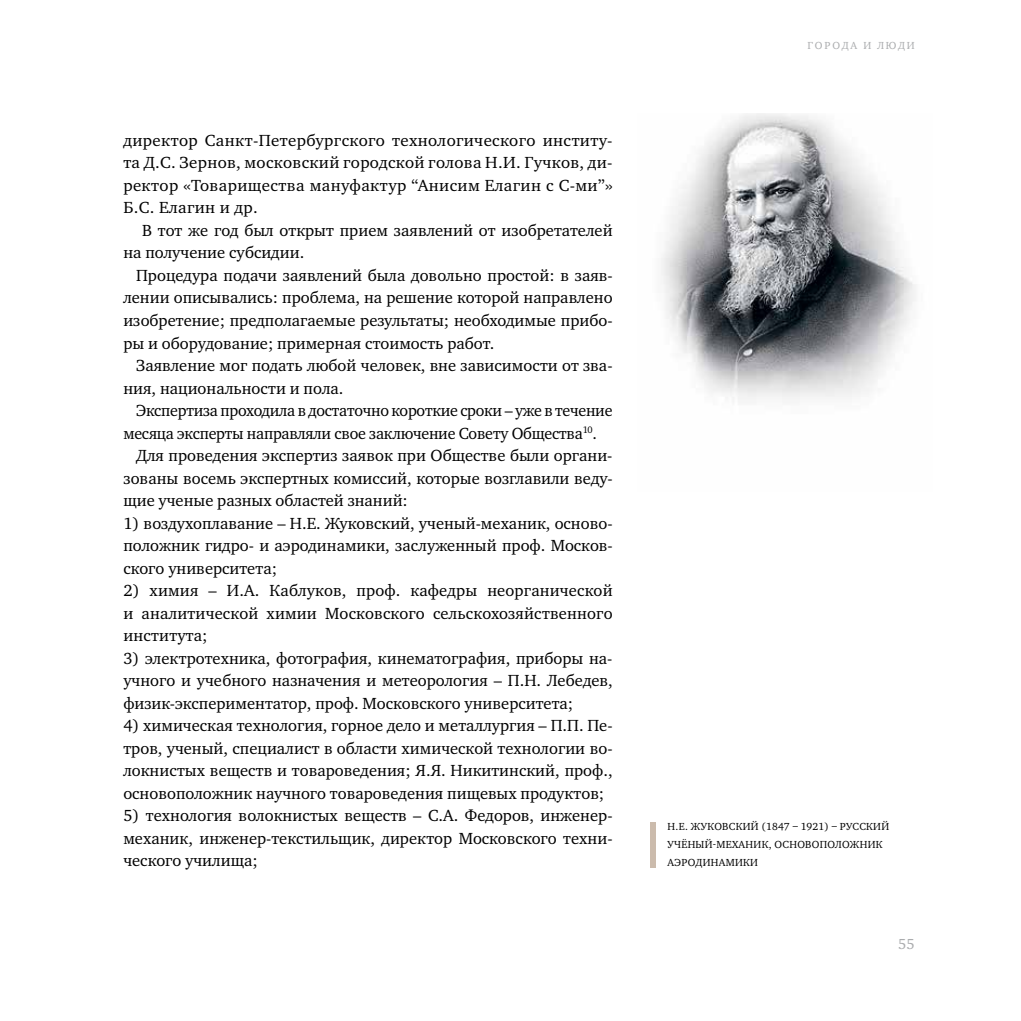
<style>
.page{position:relative;width:1021px;height:1021px;background:#fff}
.page>*{position:absolute;margin:0;border:0;box-sizing:border-box;transform-origin:0 0}
.t1{font:16.5px/22.5px "Charter ITC";color:#000;text-align:justify}
.t2{font:15px "Charter ITC";color:#aaacae}
.t3{font:10.5px/18px "Charter ITC";letter-spacing:.03em;color:#000}
.t4{font:10.5px "Charter ITC";letter-spacing:.18em;color:#aaacae}
</style>
<div class="page">
<img style="left:661px;top:113px;width:255px;height:287px">
<div style="left:651px;top:822px;width:5px;height:45px;background:#cbbbac"></div>
<p class="t4" style="left:807px;top:38px;width:109px">ГОРОДА И ЛЮДИ</p>
<p class="t1" style="left:123px;top:129px;width:491px">директор Санкт-Петербургского технологического институ&shy;та Д.С. Зернов, московский городской голова Н.И. Гучков, ди&shy;ректор «Товарищества мануфактур “Анисим Елагин с С-ми”» Б.С. Елагин и др.</p>
<p class="t1" style="left:123px;top:219px;width:490px;text-indent:19px">В тот же год был открыт прием заявлений от изобретателей на получение субсидии.</p>
<p class="t1" style="left:123px;top:264px;width:491px;text-indent:13px">Процедура подачи заявлений была довольно простой: в заяв&shy;лении описывались: проблема, на решение которой направлено изобретение; предполагаемые результаты; необходимые прибо&shy;ры и оборудование; примерная стоимость работ.</p>
<p class="t1" style="left:123px;top:354px;width:490px;text-indent:13px">Заявление мог подать любой человек, вне зависимости от зва&shy;ния, национальности и пола.</p>
<p class="t1" style="left:136px;top:399px;width:478px">Экспертиза проходила в достаточно короткие сроки – уже в течение</p>
<p class="t1" style="left:123px;top:421px;width:475px">месяца эксперты направляли свое заключение Совету Общества<sup>10</sup>.</p>
<p class="t1" style="left:136px;top:444px;width:478px">Для проведения экспертиз заявок при Обществе были органи-</p>
<p class="t1" style="left:123px;top:466px;width:490px">зованы восемь экспертных комиссий, которые возглавили веду-</p>
<p class="t1" style="left:123px;top:489px;width:286px">щие ученые разных областей знаний:</p>
<p class="t1" style="left:123px;top:511px;width:490px">1) воздухоплавание – Н.Е. Жуковский, ученый-механик, осново&shy;положник гидро- и аэродинамики, заслуженный проф. Москов&shy;ского университета;</p>
<p class="t1" style="left:123px;top:579px;width:490px">2) химия – И.А. Каблуков, проф. кафедры неорганической и аналитической химии Московского сельскохозяйственного института;</p>
<p class="t1" style="left:123px;top:646px;width:491px">3) электротехника, фотография, кинематография, приборы на&shy;учного и учебного назначения и метеорология – П.Н. Лебедев, физик-экспериментатор, проф. Московского университета;</p>
<p class="t1" style="left:123px;top:714px;width:491px">4) химическая технология, горное дело и металлургия – П.П. Пе&shy;тров, ученый, специалист в области химической технологии во&shy;локнистых веществ и товароведения; Я.Я. Никитинский, проф., основоположник научного товароведения пищевых продуктов;</p>
<p class="t1" style="left:123px;top:804px;width:490px">5) технология волокнистых веществ – С.А. Федоров, инженер&shy;механик, инженер-текстильщик, директор Московского техни&shy;ческого училища;</p>
<p class="t3" style="left:667px;top:817px;width:223px">Н.Е. ЖУКОВСКИЙ (1847 – 1921) – РУССКИЙ<br>УЧЁНЫЙ-МЕХАНИК, ОСНОВОПОЛОЖНИК<br>АЭРОДИНАМИКИ</p>
<p class="t2" style="left:898px;top:934px;width:18px">55</p>
</div>
